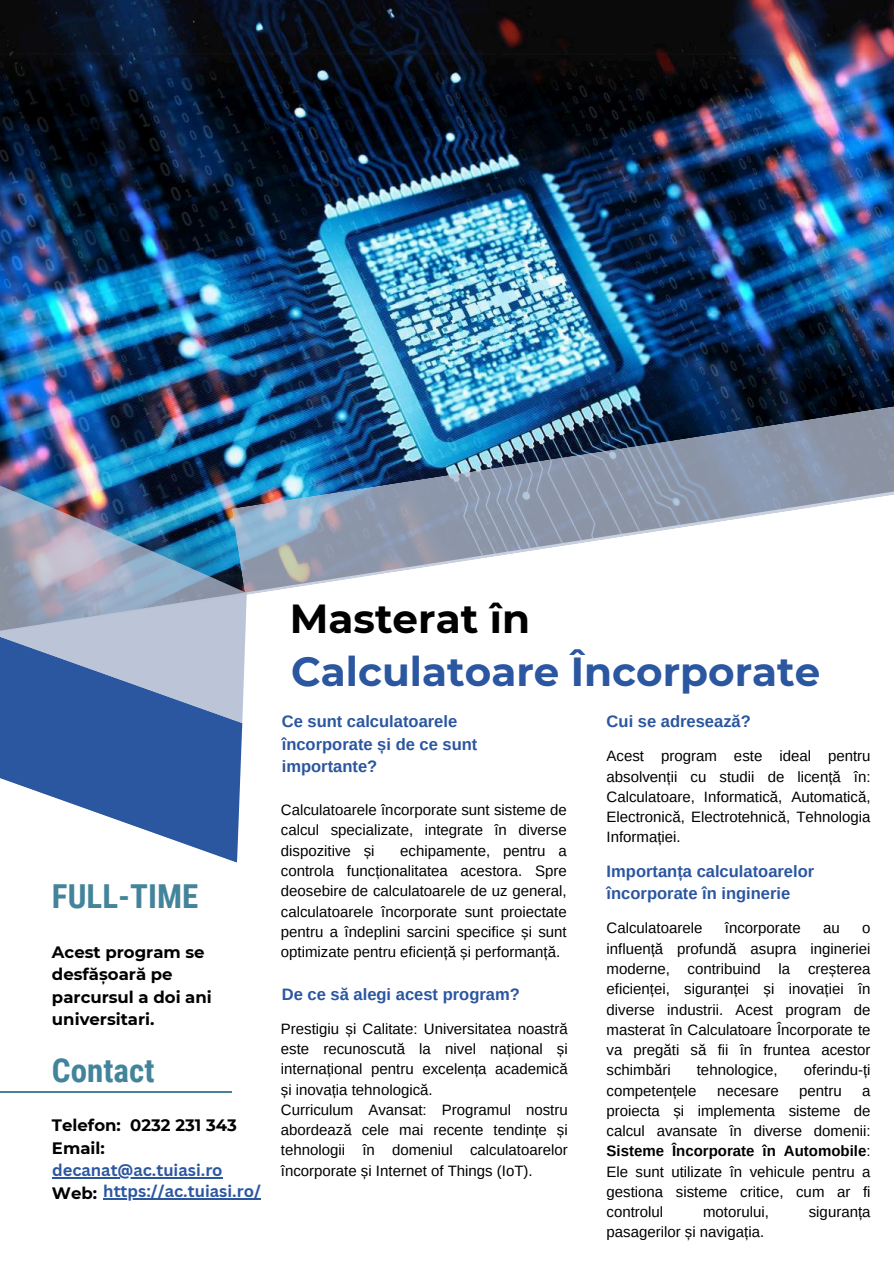
<style>
.page{position:relative;width:894px;height:1264px;background:#fff}
.page>*{position:absolute;margin:0;border:0;box-sizing:border-box;transform-origin:0 0}
.t1{font:700 40.5px "Montserrat";color:#2b56a0}
.t2{font:700 40.5px "Montserrat";color:#000}
.t3{font:700 33px "Roboto Condensed";color:#43849a}
.t4{font:700 16.5px/22.5px "Arimo";color:#2b56a0}
.t5{font:700 16.5px/22.5px "Montserrat";color:#000}
.t6{font:700 16.5px "Canva Sans";color:#2b56a0}
.t7{font:15px/20.2px "Arimo";color:#000;text-align:justify}
.s1{font-family:"Montserrat";color:#000}
.s2{font-weight:700}
</style>
<div class="page">
<img style="left:0;top:0;width:893px;height:430px">
<img style="left:0;top:430px;width:231px;height:165px">
<svg style="left:0;top:595px;width:247px;height:267px;fill:#2b56a0"></svg>
<img style="left:231px;top:374px;width:662px;height:221px">
<hr style="left:0;top:1090px;width:231px;height:2px;background:#43849a">
<hr style="left:103px;top:1198px;width:158px;height:1px;background:#2b56a0">
<hr style="left:52px;top:1177px;width:170px;height:1px;background:#2b56a0">
<p class="t3" style="left:52px;top:877px;width:148px">FULL-TIME</p>
<p class="t5" style="left:52px;top:940px;width:161px">Acest program se desfășoară pe parcursul a doi ani universitari.</p>
<p class="t3" style="left:52px;top:1051px;width:104px">Contact</p>
<p class="t5" style="left:52px;top:1114px;width:186px">Telefon: 0232 231 343<br>Email:</p>
<h1 class="t6" style="left:52px;top:1179px;width:210px"><span class="s1">Web:</span> https://ac.tuiasi.ro/</h1>
<p class="t6" style="left:52px;top:1158px;width:172px">decanat@ac.tuiasi.ro</p>
<h4 class="t2" style="left:290px;top:593px;width:242px">Masterat în</h4>
<h1 class="t1" style="left:291px;top:646px;width:530px">Calculatoare Încorporate</h1>
<p class="t4" style="left:282px;top:710px;width:197px">Ce sunt calculatoarele încorporate și de ce sunt importante?</p>
<p class="t7" style="left:281px;top:799px;width:287px">Calculatoarele încorporate sunt sisteme de calcul specializate, integrate în diverse dispozitive și</p>
<p class="t7" style="left:281px;top:840px;width:287px;text-indent:119px">echipamente, pentru a controla funcționalitatea acestora. Spre deosebire de calculatoarele de uz general, calculatoarele încorporate sunt proiectate pentru a îndeplini sarcini specifice și sunt optimizate pentru eficiență și performanță.</p>
<h4 class="t4" style="left:282px;top:982px;width:239px">De ce să alegi acest program?</h4>
<h4 class="t7" style="left:281px;top:1018px;width:288px">Prestigiu și Calitate: Universitatea noastră este recunoscută la nivel național și internațional pentru excelența academică și inovația tehnologică.</h4>
<p class="t7" style="left:281px;top:1099px;width:288px">Curriculum Avansat: Programul nostru abordează cele mai recente tendințe și tehnologii în domeniul calculatoarelor încorporate și Internet of Things (IoT).</p>
<p class="t4" style="left:606px;top:710px;width:146px">Cui se adresează?</p>
<h4 class="t7" style="left:606px;top:746px;width:265px">Acest program este ideal pentru absolvenții cu studii de licență în:<br>Calculatoare, Informatică, Automatică, Electronică, Electrotehnică, Tehnologia Informației.</h4>
<h3 class="t4" style="left:606px;top:860px;width:209px">Importanța calculatoarelor încorporate în inginerie</h3>
<h4 class="t7" style="left:606px;top:918px;width:97px">Calculatoarele</h4>
<h4 class="t7" style="left:724px;top:918px;width:77px">încorporate</h4>
<h4 class="t7" style="left:822px;top:918px;width:18px">au</h4>
<h4 class="t7" style="left:606px;top:918px;width:265px;text-indent:255px">o influență profundă asupra ingineriei moderne, contribuind la creșterea eficienței, siguranței și inovației în diverse industrii. Acest program de masterat în Calculatoare Încorporate te va pregăti să fii în fruntea acestor schimbări</h4>
<h4 class="t7" style="left:696px;top:1059px;width:82px">tehnologice,</h4>
<h4 class="t7" style="left:803px;top:1059px;width:68px">oferindu-ți</h4>
<h4 class="t7" style="left:606px;top:1080px;width:92px">competențele</h4>
<h4 class="t7" style="left:716px;top:1080px;width:63px">necesare</h4>
<h4 class="t7" style="left:799px;top:1080px;width:44px">pentru</h4>
<h4 class="t7" style="left:606px;top:1080px;width:265px;text-indent:255px">a proiecta și implementa sisteme de calcul avansate în diverse domenii:<br><span class="s2">Sisteme Încorporate în Automobile</span>:<br>Ele sunt utilizate în vehicule pentru a gestiona sisteme critice, cum ar fi controlul</h4>
<h4 class="t7" style="left:703px;top:1201px;width:67px">motorului,</h4>
<h4 class="t7" style="left:808px;top:1201px;width:63px">siguranța</h4>
<h4 class="t7" style="left:606px;top:1221px;width:159px">pasagerilor și navigația.</h4>
</div>
